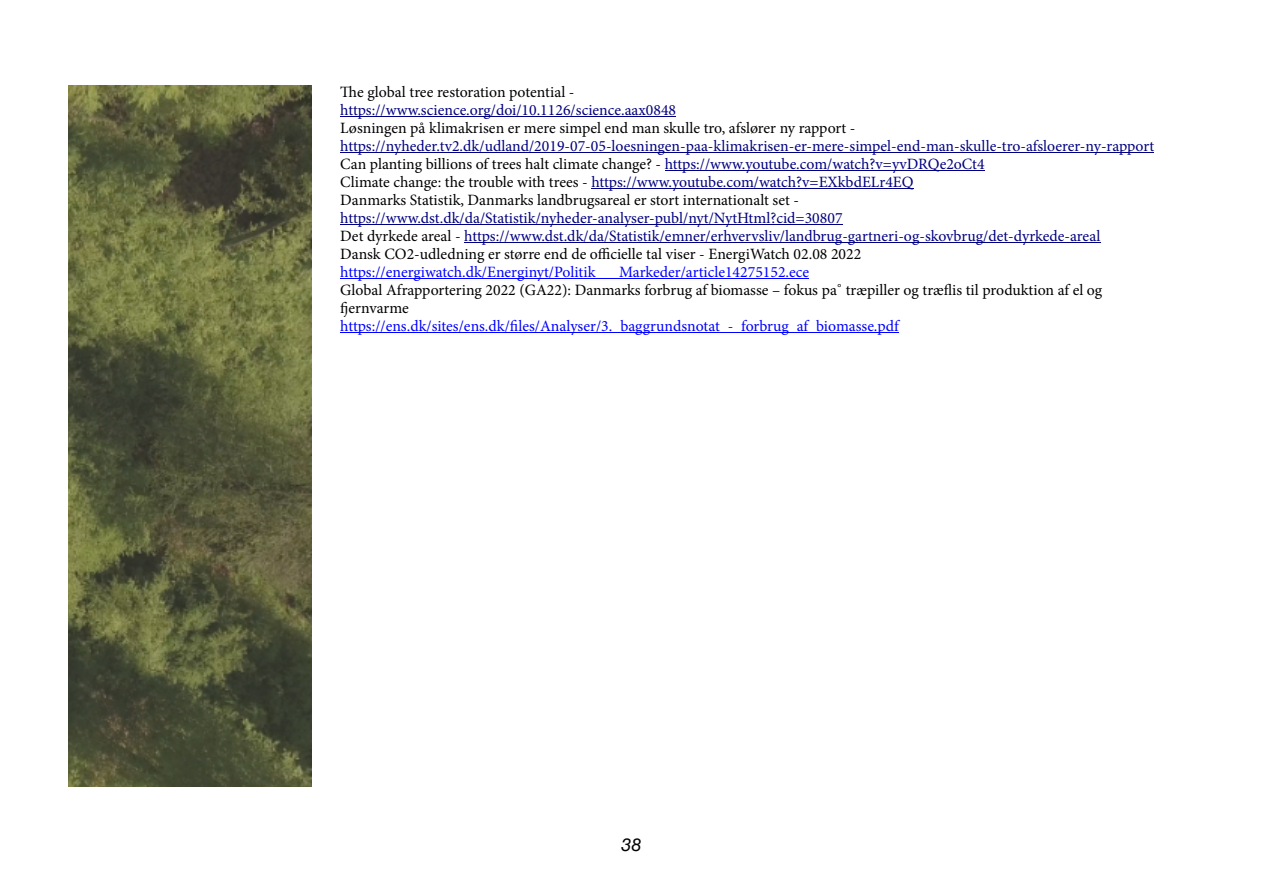
<style>
.page{position:relative;width:1263px;height:893px;background:#fff}
.page>*{position:absolute;margin:0;border:0;box-sizing:border-box;transform-origin:0 0}
.t1{font:italic 18px "Helvetica Neue";color:#000}
.t2{font:15.75px/18px "Minion Pro";color:#000080}
.t3{font:15.75px/18px "Minion Pro";color:#000}
.t4{font:15.75px "Minion Pro";color:#00f}
.s1{color:#000}
.s2{color:#00f}
.s3{font-family:"Times"}
</style>
<div class="page">
<img style="left:68px;top:86px;width:243px;height:701px">
<hr style="left:340px;top:116px;width:336px;height:1px;background:#000080">
<hr style="left:340px;top:152px;width:814px;height:1px;background:#000080">
<hr style="left:665px;top:170px;width:319px;height:1px;background:#000080">
<hr style="left:591px;top:188px;width:323px;height:1px;background:#000080">
<hr style="left:340px;top:224px;width:502px;height:1px;background:#000080">
<hr style="left:464px;top:242px;width:636px;height:1px;background:#000080">
<hr style="left:340px;top:278px;width:469px;height:1px;background:#00f">
<hr style="left:340px;top:332px;width:559px;height:1px;background:#00f">
<p class="t3" style="left:340px;top:84px;width:236px">The global tree restoration potential -</p>
<p class="t2" style="left:340px;top:102px;width:337px">https://www.science.org/doi/10.1126/science.aax0848</p>
<p class="t3" style="left:340px;top:120px;width:517px">Løsningen på klimakrisen er mere simpel end man skulle tro, afslører ny rapport -</p>
<p class="t2" style="left:340px;top:138px;width:815px">https://nyheder.tv2.dk/udland/2019-07-05-loesningen-paa-klimakrisen-er-mere-simpel-end-man-skulle-tro-afsloerer-ny-rapport <span class="s1">Can planting billions of trees halt climate change? -</span> https://www.youtube.com/watch?v=yvDRQe2oCt4<br><span class="s1">Climate change: the trouble with trees -</span> https://www.youtube.com/watch?v=EXkbdELr4EQ<br><span class="s1">Danmarks Statistik, Danmarks landbrugsareal er stort internationalt set -</span></p>
<p class="t2" style="left:340px;top:210px;width:761px">https://www.dst.dk/da/Statistik/nyheder-analyser-publ/nyt/NytHtml?cid=30807<br><span class="s1">Det dyrkede areal -</span> https://www.dst.dk/da/Statistik/emner/erhvervsliv/landbrug-gartneri-og-skovbrug/det-dyrkede-areal<br><span class="s1">Dansk CO2-udledning er større end de officielle tal viser - EnergiWatch 02.08 2022</span></p>
<p class="t3" style="left:340px;top:264px;width:763px"><span class="s2">https://energiwatch.dk/Energinyt/Politik___Markeder/article14275152.ece<br></span>Global Afrapportering 2022 (GA22): Danmarks forbrug af biomasse – fokus pa<span class="s3">̊</span> træpiller og træflis til produktion af el og fjernvarme</p>
<p class="t4" style="left:340px;top:319px;width:560px">https://ens.dk/sites/ens.dk/files/Analyser/3._baggrundsnotat_-_forbrug_af_biomasse.pdf</p>
<p class="t1" style="left:621px;top:833px;width:22px">38</p>
</div>
